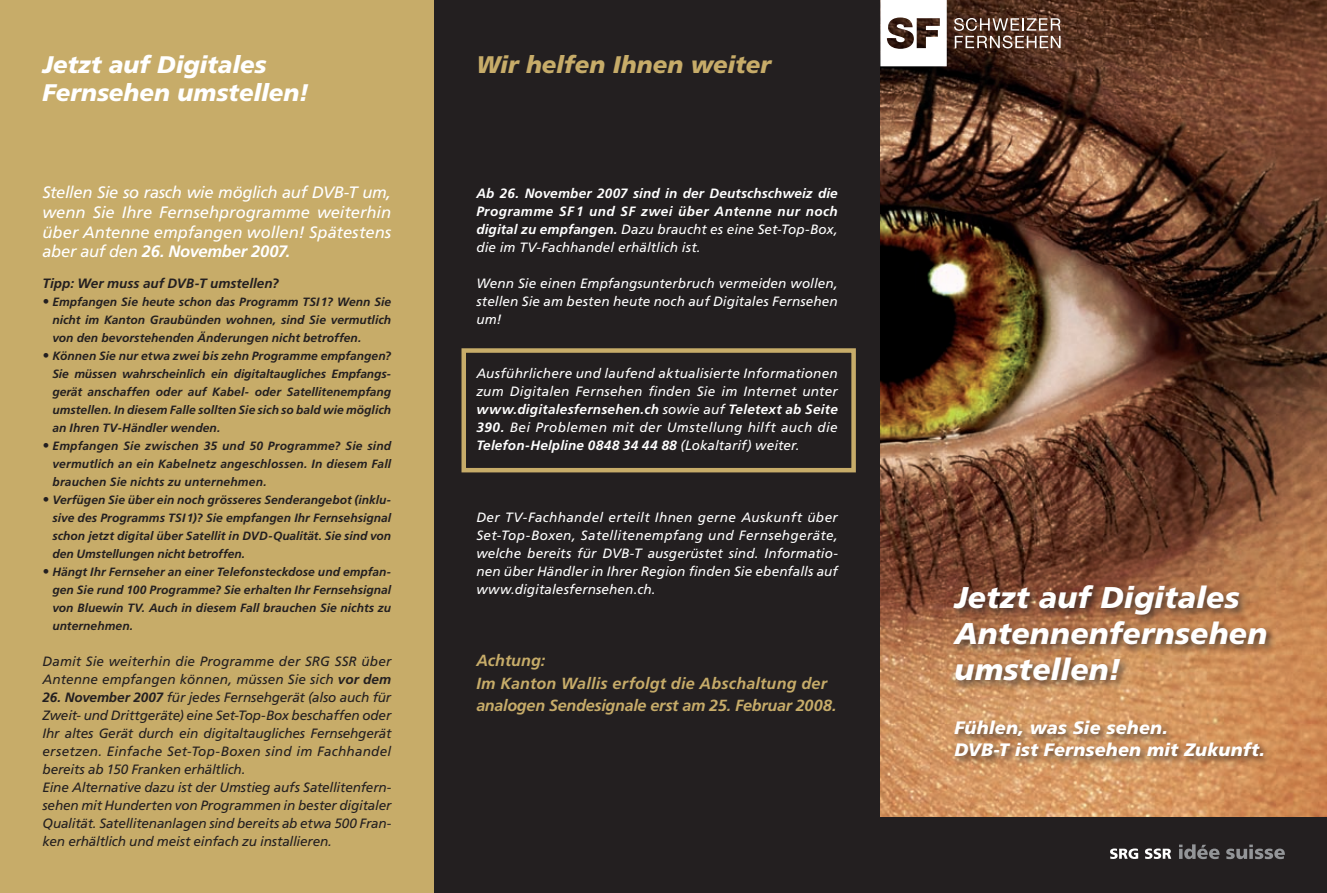
<style>
.page{position:relative;width:1327px;height:893px;background:#231f20}
.page>*{position:absolute;margin:0;border:0;box-sizing:border-box;transform-origin:0 0}
.t1{font:italic 900 30px/36px "Frutiger";letter-spacing:.005em;color:#fff}
.t2{font:italic 900 24px/28.8px "Frutiger";letter-spacing:-.005em;color:#fff}
.t3{font:italic 900 24px "Frutiger";letter-spacing:-.005em;color:#c7ac69}
.t4{font:italic 900 18px/21.6px "Frutiger";letter-spacing:.005em;color:#fff}
.t5{font:italic 16.5px/19.8px "Frutiger";color:#fff;text-align:justify}
.t6{font:italic 700 16.2px/22.5px "Frutiger";color:#c7ac69}
.t7{font:italic 13.5px/18px "Frutiger";letter-spacing:.01em;color:#fff;text-align:justify}
.t8{font:italic 13.5px/18px "Frutiger";letter-spacing:-.01em;color:#231f20}
.t9{font:italic 700 13.5px/18px "Frutiger";letter-spacing:.03em;color:#fff;text-align:justify}
.t10{font:italic 13.5px/18px "Frutiger";letter-spacing:.01em;color:#231f20}
.t11{font:italic 700 13.5px "Frutiger";color:#231f20}
.t12{font:italic 700 12px/18px "Frutiger";letter-spacing:.005em;color:#231f20;text-align:justify}
.s1{font-weight:700}
.s2{font-weight:900;font-size:13.5px}
.s3{font-weight:400}
</style>
<div class="page">
<div style="left:0;top:0;width:434px;height:893px;background:#c7ac69"></div>
<img style="left:880px;top:0;width:447px;height:816px">
<div style="left:949px;top:580px;width:328px;height:187px;background:#231f20;opacity:.75"></div>
<svg style="left:954px;top:18px;width:106px;height:30px;background:#7c6459"></svg>
<svg style="left:880px;top:0;width:66px;height:66px;background:#cec8c5"></svg>
<svg style="left:1110px;top:848px;width:28px;height:11px"></svg>
<svg style="left:1145px;top:848px;width:26px;height:11px"></svg>
<svg style="left:1179px;top:844px;width:40px;height:15px"></svg>
<svg style="left:1226px;top:845px;width:58px;height:14px"></svg>
<div style="left:461px;top:348px;width:395px;height:124px;border:4px solid #c7ac69"></div>
<h2 class="t2" style="left:43px;top:50px;width:268px">Jetzt auf Digitales<br>Fernsehen umstellen!</h2>
<h3 class="t5" style="left:43px;top:182px;width:350px">Stellen Sie so rasch wie möglich auf DVB-T um, wenn Sie Ihre Fernsehprogramme weiterhin über Antenne empfangen wollen! Spätestens aber auf den <span class="s1">26. November 2007.</span></h3>
<p class="t11" style="left:43px;top:275px;width:238px">Tipp: Wer muss auf DVB-T umstellen?</p>
<p class="t12" style="left:52px;top:293px;width:340px;text-indent:-10px"><span class="s2">•</span> Empfangen Sie heute schon das Programm TSI1? Wenn Sie nicht im Kanton Graubünden wohnen, sind Sie vermutlich von den bevorstehenden Änderungen nicht betroffen.</p>
<p class="t12" style="left:52px;top:347px;width:340px;text-indent:-10px"><span class="s2">•</span> Können Sie nur etwa zwei bis zehn Programme empfangen?<br>Sie müssen wahrscheinlich ein digitaltaugliches Empfangs&shy;gerät anschaffen oder auf Kabel- oder Satellitenempfang umstellen. In diesem Falle sollten Sie sich so bald wie möglich an Ihren TV-Händler wenden.</p>
<p class="t12" style="left:53px;top:437px;width:340px;text-indent:-10px"><span class="s2">•</span> Empfangen Sie zwischen 35 und 50 Programme? Sie sind vermutlich an ein Kabelnetz angeschlossen. In diesem Fall brauchen Sie nichts zu unternehmen.</p>
<p class="t12" style="left:52px;top:491px;width:340px;text-indent:-10px"><span class="s2">•</span> Verfügen Sie über ein noch grösseres Senderangebot (inklu&shy;sive des Programms TSI1)? Sie empfangen Ihr Fernsehsignal schon jetzt digital über Satellit in DVD-Qualität. Sie sind von den Umstellungen nicht betroffen.</p>
<p class="t12" style="left:52px;top:563px;width:340px;text-indent:-10px"><span class="s2">•</span> Hängt Ihr Fernseher an einer Telefonsteckdose und empfan&shy;gen Sie rund 100 Programme? Sie erhalten Ihr Fernsehsignal von Bluewin TV. Auch in diesem Fall brauchen Sie nichts zu unternehmen.</p>
<p class="t10" style="left:43px;top:652px;width:350px">Damit Sie weiterhin die Programme der SRG SSR über<br>Antenne empfangen können, müssen Sie sich <span class="s1">vor dem</span></p>
<p class="t8" style="left:43px;top:688px;width:350px"><span class="s1">26. November 2007</span> für jedes Fernsehgerät (also auch für Zweit- und Drittgeräte) eine Set-Top-Box beschaffen oder Ihr altes Gerät durch ein digitaltaugliches Fernsehgerät ersetzen. Einfache Set-Top-Boxen sind im Fachhandel bereits ab 150 Franken erhältlich.<br>Eine Alternative dazu ist der Umstieg aufs Satellitenfern&shy;sehen mit Hunderten von Programmen in bester digitaler Qualität. Satellitenanlagen sind bereits ab etwa 500 Fran&shy;ken erhältlich und meist einfach zu installieren.</p>
<h2 class="t3" style="left:476px;top:50px;width:296px">Wir helfen Ihnen weiter</h2>
<p class="t9" style="left:476px;top:184px;width:363px">Ab 26. November 2007 sind in der Deutschschweiz die Programme SF 1 und SF zwei über Antenne nur noch digital zu empfangen. <span class="s3">Dazu braucht es eine Set-Top-Box, die im TV-Fachhandel erhältlich ist.</span></p>
<p class="t7" style="left:476px;top:274px;width:363px">Wenn Sie einen Empfangsunterbruch vermeiden wollen, stellen Sie am besten heute noch auf Digitales Fernsehen um!</p>
<p class="t7" style="left:476px;top:364px;width:363px">Ausführlichere und laufend aktualisierte Informationen zum Digitalen Fernsehen finden Sie im Internet unter <span class="s1">www.digitalesfernsehen.ch</span> sowie auf <span class="s1">Teletext ab Seite 390.</span> Bei Problemen mit der Umstellung hilft auch die <span class="s1">Telefon-Helpline 0848 34 44 88</span> (Lokaltarif) weiter.</p>
<p class="t7" style="left:476px;top:508px;width:363px">Der TV-Fachhandel erteilt Ihnen gerne Auskunft über Set-Top-Boxen, Satellitenempfang und Fernsehgeräte, welche bereits für DVB-T ausgerüstet sind. Informatio&shy;nen über Händler in Ihrer Region finden Sie ebenfalls auf www.digitalesfernsehen.ch.</p>
<h3 class="t6" style="left:476px;top:649px;width:362px">Achtung:<br>Im Kanton Wallis erfolgt die Abschaltung der analogen Sendesignale erst am 25. Februar 2008.</h3>
<h1 class="t1" style="left:954px;top:580px;width:314px">Jetzt auf Digitales<br>Antennenfernsehen umstellen!</h1>
<h3 class="t4" style="left:954px;top:717px;width:312px">Fühlen, was Sie sehen.<br>DVB-T ist Fernsehen mit Zukunft.</h3>
</div>
